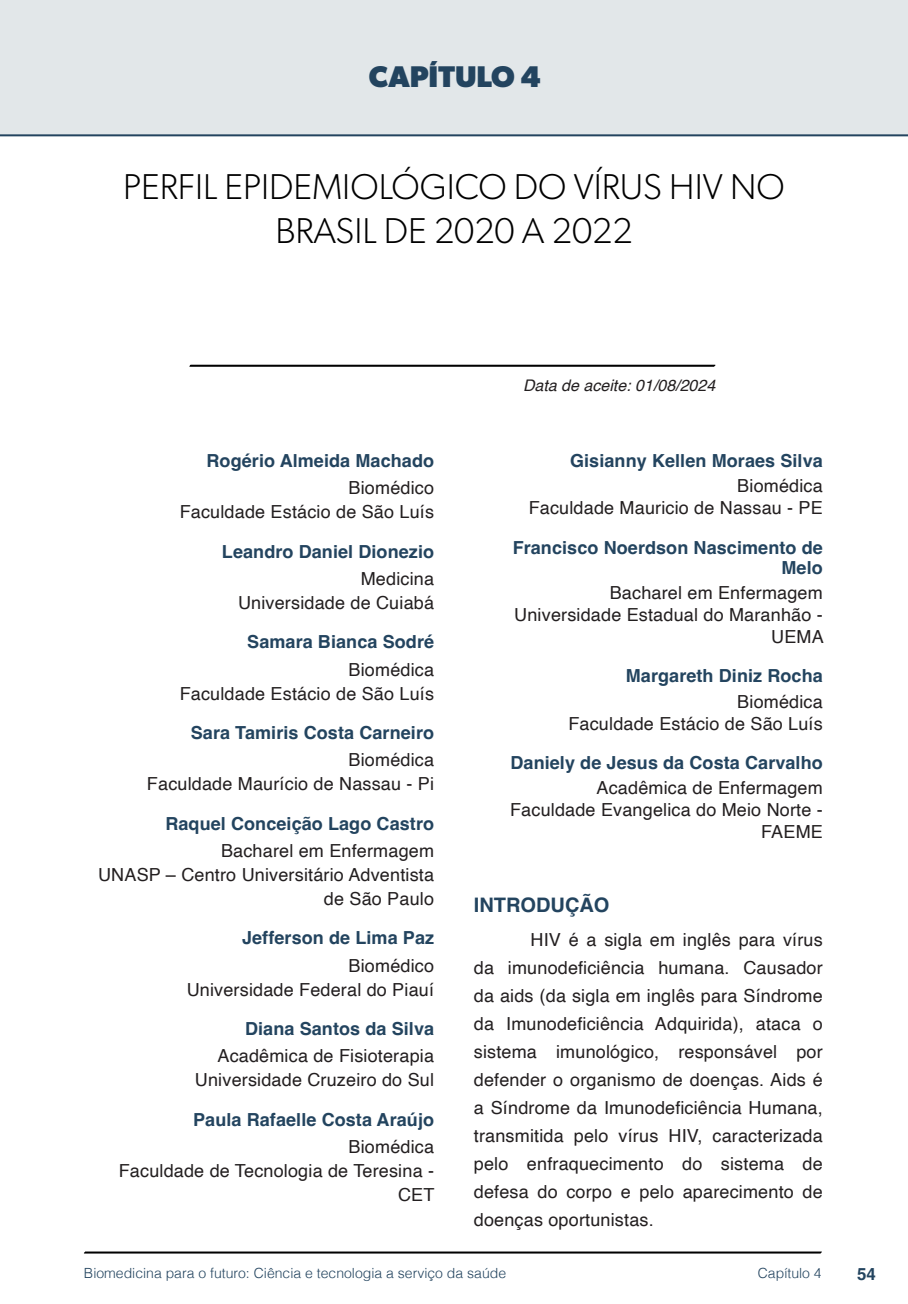
<style>
.page{position:relative;width:908px;height:1304px;background:#fff}
.page>*{position:absolute;margin:0;border:0;box-sizing:border-box;transform-origin:0 0}
.nome_artigos{font:300 36px/44px "Gibson";color:#000;text-align:center}
.capítulos{font:700 30px "Gibson";color:#23445f}
.TITULOS{font:700 20px "Helvetica";color:#23445f}
.info_autores{font:18px/24px "Helvetica";letter-spacing:.01em;color:#231f20;text-align:right}
.txt{font:18px/28px "Helvetica";letter-spacing:.01em;color:#231f20;text-align:justify}
.nome_autores{font:700 18px/20px "Helvetica";letter-spacing:.005em;color:#23445f;text-align:right}
.t1{font:700 16.8px "Helvetica";color:#23445f}
.t2{font:italic 16px "Helvetica";color:#231f20}
.t3{font:300 14px "Helvetica";color:#23445f}
</style>
<div class="page">
<svg style="left:84px;top:1251px;width:737px;height:3px;background:#515151"></svg>
<div style="left:0;top:0;width:907px;height:136px;background:#e2e7e9"></div>
<svg style="left:189px;top:364px;width:526px;height:3px;background:#4f4f4f"></svg>
<div style="left:44px;top:72px;width:68px;height:61px;background:#e2e7e9"></div>
<p class="capítulos" style="left:369px;top:58px;width:173px">CAPÍTULO 4</p>
<p class="nome_artigos" style="left:123px;top:164px;width:662px">PERFIL EPIDEMIOLÓGICO DO VÍRUS HIV NO<br>BRASIL DE 2020 A 2022</p>
<p class="nome_autores" style="left:206px;top:453px;width:229px">Rogério Almeida Machado</p>
<p class="info_autores" style="left:348px;top:477px;width:87px">Biomédico</p>
<p class="info_autores" style="left:179px;top:501px;width:256px">Faculdade Estácio de São Luís</p>
<p class="nome_autores" style="left:222px;top:543px;width:214px">Leandro Daniel Dionezio</p>
<p class="info_autores" style="left:360px;top:567px;width:75px">Medicina</p>
<p class="info_autores" style="left:238px;top:591px;width:197px">Universidade de Cuiabá</p>
<p class="nome_autores" style="left:247px;top:634px;width:188px">Samara Bianca Sodré</p>
<p class="info_autores" style="left:348px;top:658px;width:87px">Biomédica</p>
<p class="info_autores" style="left:179px;top:682px;width:256px">Faculdade Estácio de São Luís</p>
<p class="nome_autores" style="left:191px;top:725px;width:245px">Sara Tamiris Costa Carneiro</p>
<p class="info_autores" style="left:348px;top:749px;width:87px">Biomédica</p>
<p class="info_autores" style="left:147px;top:773px;width:288px">Faculdade Maurício de Nassau - Pi</p>
<p class="nome_autores" style="left:165px;top:815px;width:270px">Raquel Conceição Lago Castro</p>
<p class="info_autores" style="left:221px;top:839px;width:214px">Bacharel em Enfermagem</p>
<p class="info_autores" style="left:98px;top:863px;width:337px">UNASP – Centro Universitário Adventista de São Paulo</p>
<p class="nome_autores" style="left:242px;top:930px;width:193px">Jefferson de Lima Paz</p>
<p class="info_autores" style="left:348px;top:954px;width:87px">Biomédico</p>
<p class="info_autores" style="left:187px;top:978px;width:249px">Universidade Federal do Piauí</p>
<p class="nome_autores" style="left:245px;top:1021px;width:190px">Diana Santos da Silva</p>
<p class="info_autores" style="left:217px;top:1045px;width:218px">Acadêmica de Fisioterapia</p>
<p class="info_autores" style="left:195px;top:1069px;width:240px">Universidade Cruzeiro do Sul</p>
<p class="nome_autores" style="left:193px;top:1111px;width:242px">Paula Rafaelle Costa Araújo</p>
<p class="info_autores" style="left:348px;top:1135px;width:87px">Biomédica</p>
<p class="info_autores" style="left:119px;top:1159px;width:317px">Faculdade de Tecnologia de Teresina -<br>CET</p>
<p class="t2" style="left:523px;top:373px;width:194px">Data de aceite: 01/08/2024</p>
<p class="nome_autores" style="left:570px;top:453px;width:254px">Gisianny Kellen Moraes Silva</p>
<p class="info_autores" style="left:737px;top:475px;width:87px">Biomédica</p>
<p class="info_autores" style="left:528px;top:497px;width:295px">Faculdade Mauricio de Nassau - PE</p>
<p class="nome_autores" style="left:512px;top:539px;width:311px">Francisco Noerdson Nascimento de<br>Melo</p>
<p class="info_autores" style="left:609px;top:581px;width:214px">Bacharel em Enfermagem</p>
<p class="info_autores" style="left:514px;top:604px;width:311px;line-height:22px">Universidade Estadual do Maranhão -<br>UEMA</p>
<p class="nome_autores" style="left:625px;top:668px;width:198px">Margareth Diniz Rocha</p>
<p class="info_autores" style="left:737px;top:690px;width:87px">Biomédica</p>
<p class="info_autores" style="left:568px;top:712px;width:256px">Faculdade Estácio de São Luís</p>
<p class="nome_autores" style="left:510px;top:755px;width:314px">Daniely de Jesus da Costa Carvalho</p>
<p class="info_autores" style="left:596px;top:777px;width:228px">Acadêmica de Enfermagem</p>
<p class="info_autores" style="left:510px;top:800px;width:314px;line-height:22px">Faculdade Evangelica do Meio Norte -<br>FAEME</p>
<p class="TITULOS" style="left:473px;top:893px;width:137px">INTRODUÇÃO</p>
<p class="txt" style="left:473px;top:926px;width:350px;text-indent:57px">HIV é a sigla em inglês para vírus da imunodeficiência humana. Causador da aids (da sigla em inglês para Síndrome da Imunodeficiência Adquirida), ataca o sistema imunológico, responsável por defender o organismo de doenças. Aids é a Síndrome da Imunodeficiência Humana, transmitida pelo vírus HIV, caracterizada pelo enfraquecimento do sistema de defesa do corpo e pelo aparecimento de doenças oportunistas.</p>
<p class="t3" style="left:84px;top:1261px;width:423px">Biomedicina para o futuro: Ciência e tecnologia a serviço da saúde</p>
<p class="t3" style="left:757px;top:1261px;width:65px">Capítulo 4</p>
<p class="t1" style="left:856px;top:1264px;width:20px">54</p>
</div>
